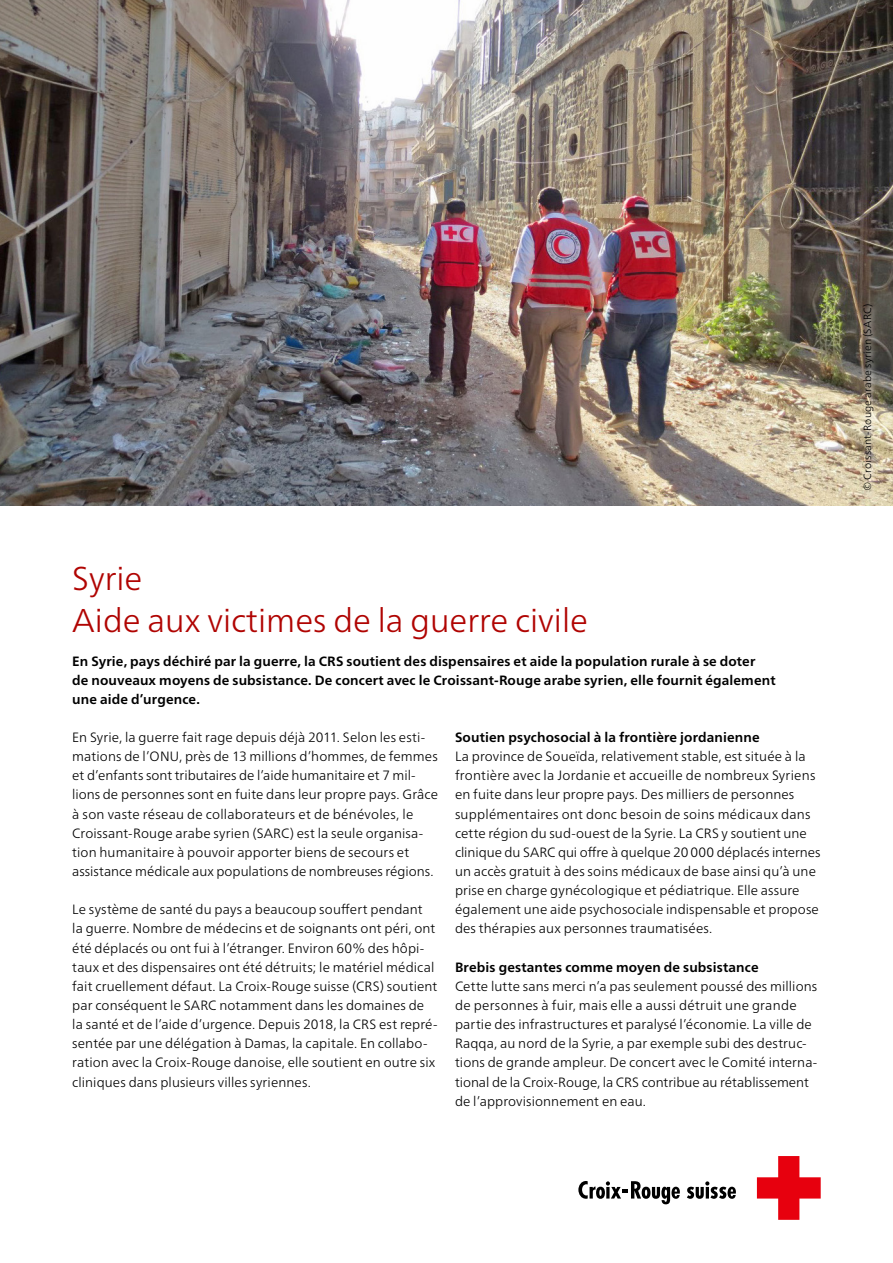
<style>
.page{position:relative;width:893px;height:1263px;background:#fff}
.page>*{position:absolute;margin:0;border:0;box-sizing:border-box;transform-origin:0 0}
.Lead{font:300 33px "Frutiger Neue LTW1 G";color:#b00402}
.GT_9pt{font:300 13.5px/19.2px "Frutiger Neue LTW1 G";letter-spacing:.01em;color:#000}
.GT_9pt-2{font:700 13.5px/19.2px "Frutiger Neue LTW1 G";letter-spacing:.01em;color:#000}
.Bildlegende_7_5_pt_n{font:300 10.5px "Frutiger Neue LTW1 G";letter-spacing:.02em;color:#000}
</style>
<div class="page">
<img style="left:0;top:0;width:893px;height:505px">
<svg style="left:578px;top:1181px;width:102px;height:23px"></svg>
<svg style="left:687px;top:1181px;width:49px;height:18px"></svg>
<svg style="left:757px;top:1156px;width:64px;height:64px"></svg>
<svg style="left:861px;top:304px;width:19px;height:194px;background:#a09682"></svg>
<p class="Lead" style="left:72px;top:559px;width:72px">Syrie</p>
<p class="Lead" style="left:72px;top:600px;width:517px">Aide aux victimes de la guerre civile</p>
<p class="GT_9pt-2" style="left:72px;top:651px;width:705px">En Syrie, pays déchiré par la guerre, la CRS soutient des dispensaires et aide la population rurale à se doter<br>de nouveaux moyens de subsistance. De concert avec le Croissant-Rouge arabe syrien, elle fournit également</p>
<p class="GT_9pt-2" style="left:72px;top:689px;width:129px">une aide d’urgence.</p>
<p class="GT_9pt" style="left:72px;top:728px;width:367px">En Syrie, la guerre fait rage depuis déjà 2011. Selon les esti&shy;mations de l’ONU, près de 13 millions d’hommes, de femmes et d’enfants sont tributaires de l’aide humanitaire et 7 mil&shy;lions de personnes sont en fuite dans leur propre pays. Grâce à son vaste réseau de collaborateurs et de bénévoles, le Croissant-Rouge arabe syrien (SARC) est la seule organisa&shy;tion humanitaire à pouvoir apporter biens de secours et assistance médicale aux populations de nombreuses régions.</p>
<p class="GT_9pt" style="left:72px;top:900px;width:367px">Le système de santé du pays a beaucoup souffert pendant<br>la guerre. Nombre de médecins et de soignants ont péri, ont été déplacés ou ont fui à l’étranger. Environ 60% des hôpi&shy;taux et des dispensaires ont été détruits; le matériel médical fait cruellement défaut. La Croix-Rouge suisse (CRS) soutient par conséquent le SARC notamment dans les domaines de la santé et de l’aide d’urgence. Depuis 2018, la CRS est repré&shy;sentée par une délégation à Damas, la capitale. En collabo&shy;ration avec la Croix-Rouge danoise, elle soutient en outre six cliniques dans plusieurs villes syriennes.</p>
<p class="GT_9pt-2" style="left:455px;top:728px;width:306px">Soutien psychosocial à la frontière jordanienne</p>
<p class="GT_9pt" style="left:455px;top:747px;width:367px">La province de Soueïda, relativement stable, est située à la frontière avec la Jordanie et accueille de nombreux Syriens en fuite dans leur propre pays. Des milliers de personnes supplémentaires ont donc besoin de soins médicaux dans cette région du sud-ouest de la Syrie. La CRS y soutient une clinique du SARC qui offre à quelque 20 000 déplacés internes un accès gratuit à des soins médicaux de base ainsi qu’à une prise en charge gynécologique et pédiatrique. Elle assure également une aide psychosociale indispensable et propose des thérapies aux personnes traumatisées.</p>
<p class="GT_9pt-2" style="left:455px;top:957px;width:305px">Brebis gestantes comme moyen de subsistance</p>
<p class="GT_9pt" style="left:455px;top:976px;width:364px">Cette lutte sans merci n’a pas seulement poussé des millions de personnes à fuir, mais elle a aussi détruit une grande partie des infrastructures et paralysé l’économie. La ville de Raqqa, au nord de la Syrie, a par exemple subi des destruc&shy;tions de grande ampleur. De concert avec le Comité interna&shy;tional de la Croix-Rouge, la CRS contribue au rétablissement de l’approvisionnement en eau.</p>
<p class="Bildlegende_7_5_pt_n" style="left:861px;top:491px;width:189px;rotate:-90deg">© Croissant-Rouge arabe syrien (SARC)</p>
</div>
